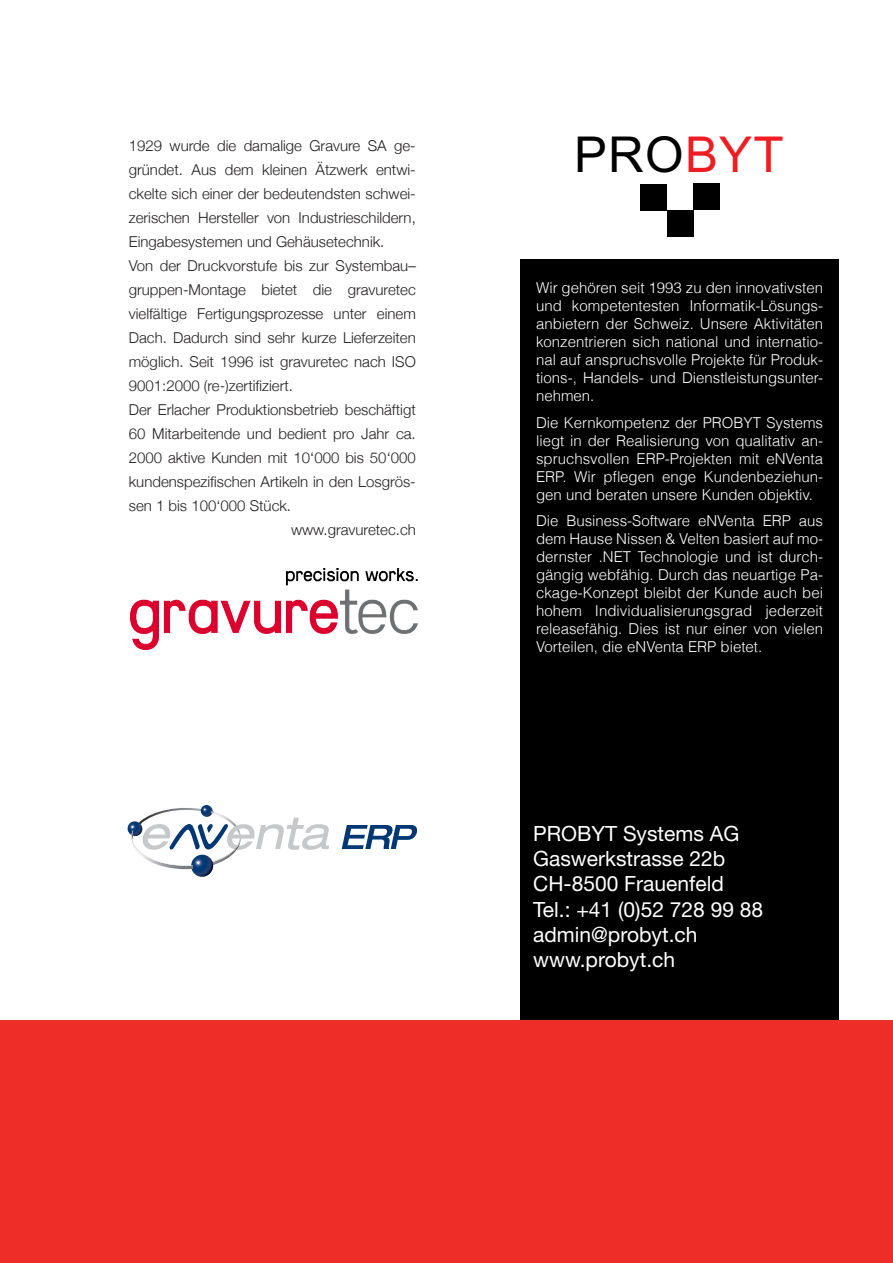
<style>
.page{position:relative;width:893px;height:1263px;background:#fff}
.page>*{position:absolute;margin:0;border:0;box-sizing:border-box;transform-origin:0 0}
.t1{font:49.5px "Arial";letter-spacing:.025em;color:#000}
.t2{font:21px/25.2px "Helvetica Neue";color:#fff}
.t3{font:300 15px/18px "Helvetica";color:#fff;text-align:justify}
.t4{font:300 15px "Helvetica Neue";color:#231f20}
.s1{color:#ee1d23}
</style>
<div class="page">
<div style="left:520px;top:259px;width:319px;height:780px;background:#000"></div>
<div style="left:0;top:1020px;width:893px;height:243px;background:#ee2d28"></div>
<div style="left:640px;top:184px;width:27px;height:26px;background:#000"></div>
<div style="left:693px;top:184px;width:27px;height:26px;background:#000"></div>
<div style="left:667px;top:210px;width:26px;height:27px;background:#000"></div>
<svg style="left:342px;top:825px;width:75px;height:24px"></svg>
<svg style="left:127px;top:805px;width:202px;height:72px"></svg>
<img style="left:130px;top:568px;width:287px;height:81px">
<p class="t4" style="left:129px;top:136px;width:288px">1929 wurde die damalige Gravure SA ge-</p>
<p class="t4" style="left:129px;top:160px;width:289px">gründet. Aus dem kleinen Ätzwerk entwi-</p>
<p class="t4" style="left:129px;top:184px;width:288px">ckelte sich einer der bedeutendsten schwei-</p>
<p class="t4" style="left:129px;top:208px;width:288px">zerischen Hersteller von Industrieschildern,</p>
<p class="t4" style="left:129px;top:232px;width:257px">Eingabesystemen und Gehäusetechnik.</p>
<p class="t4" style="left:129px;top:256px;width:288px">Von der Druckvorstufe bis zur Systembau–</p>
<p class="t4" style="left:129px;top:280px;width:289px">gruppen-Montage bietet die gravuretec</p>
<p class="t4" style="left:129px;top:304px;width:289px">vielfältige Fertigungsprozesse unter einem</p>
<p class="t4" style="left:129px;top:328px;width:288px">Dach. Dadurch sind sehr kurze Lieferzeiten</p>
<p class="t4" style="left:129px;top:352px;width:289px">möglich. Seit 1996 ist gravuretec nach ISO</p>
<p class="t4" style="left:129px;top:376px;width:166px">9001:2000 (re-)zertifiziert.</p>
<p class="t4" style="left:129px;top:400px;width:289px">Der Erlacher Produktionsbetrieb beschäftigt</p>
<p class="t4" style="left:129px;top:424px;width:288px">60 Mitarbeitende und bedient pro Jahr ca.</p>
<p class="t4" style="left:129px;top:448px;width:289px">2000 aktive Kunden mit 10‘000 bis 50‘000</p>
<p class="t4" style="left:129px;top:472px;width:289px">kundenspezifischen Artikeln in den Losgrös-</p>
<p class="t4" style="left:129px;top:496px;width:164px">sen 1 bis 100‘000 Stück.</p>
<p class="t4" style="left:291px;top:520px;width:126px">www.gravuretec.ch</p>
<h1 class="t1" style="left:574px;top:122px;width:211px">PRO<span class="s1">BYT</span></h1>
<p class="t3" style="left:536px;top:279px;width:289px">Wir gehören seit 1993 zu den innovativsten und kompetentesten Informatik-Lösungs&shy;anbietern der Schweiz. Unsere Aktivitäten konzentrieren sich national und internatio&shy;nal auf anspruchsvolle Projekte für Produk&shy;tions-, Handels- und Dienstleistungsunter&shy;nehmen.</p>
<p class="t3" style="left:536px;top:413px;width:289px">Die Kernkompetenz der PROBYT Systems liegt in der Realisierung von qualitativ an&shy;spruchsvollen ERP-Projekten mit eNVenta ERP. Wir pflegen enge Kundenbeziehun&shy;gen und beraten unsere Kunden objektiv.</p>
<p class="t3" style="left:536px;top:512px;width:289px">Die Business-Software eNVenta ERP aus dem Hause Nissen &amp; Velten basiert auf mo&shy;dernster .NET Technologie und ist durch&shy;gängig webfähig. Durch das neuartige Pa&shy;ckage-Konzept bleibt der Kunde auch bei hohem Individualisierungsgrad jederzeit releasefähig. Dies ist nur einer von vielen Vorteilen, die eNVenta ERP bietet.</p>
<h2 class="t2" style="left:533px;top:821px;width:232px">PROBYT Systems AG<br>Gaswerkstrasse 22b<br>CH-8500 Frauenfeld<br>Tel.: +41 (0)52 728 99 88 admin@probyt.ch www.probyt.ch</h2>
</div>
